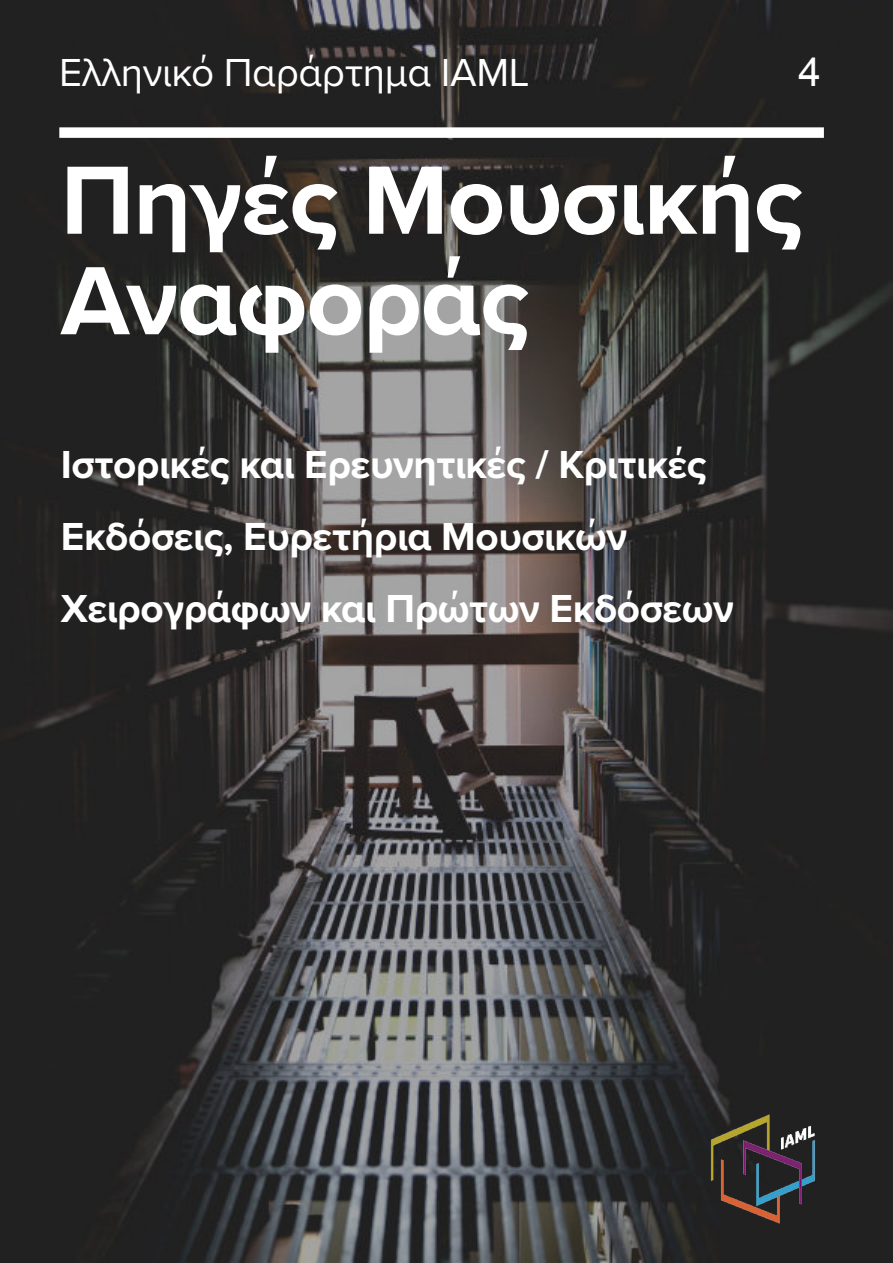
<style>
.page{position:relative;width:893px;height:1263px;background:#fff}
.page>*{position:absolute;margin:0;border:0;box-sizing:border-box;transform-origin:0 0}
.t1{font:700 100.5px/100.5px "Proxima Nova";letter-spacing:-.01em;color:#fff}
.t2{font:700 40.5px/72px "Proxima Nova";letter-spacing:-.01em;color:#fff}
.t3{font:40.5px "Proxima Nova";letter-spacing:-.01em;color:#fff}
.t4{font:40.5px "Arial";color:#fff}
</style>
<div class="page">
<img style="left:0;top:0;width:892px;height:1263px">
<div style="left:59px;top:127px;width:764px;height:11px;background:#fff"></div>
<img style="left:688px;top:1095px;width:150px;height:149px">
<p class="t3" style="left:59px;top:54px;width:471px">Ελληνικό Παράρτημα IAML</p>
<p class="t4" style="left:798px;top:56px;width:24px">4</p>
<h1 class="t1" style="left:61px;top:154px;width:743px">Πηγές Μουσικής<br>Αναφοράς</h1>
<p class="t2" style="left:61px;top:431px;width:674px">Ιστορικές και Ερευνητικές / Κριτικές<br>Εκδόσεις, Ευρετήρια Μουσικών<br>Χειρογράφων και Πρώτων Εκδόσεων</p>
</div>
